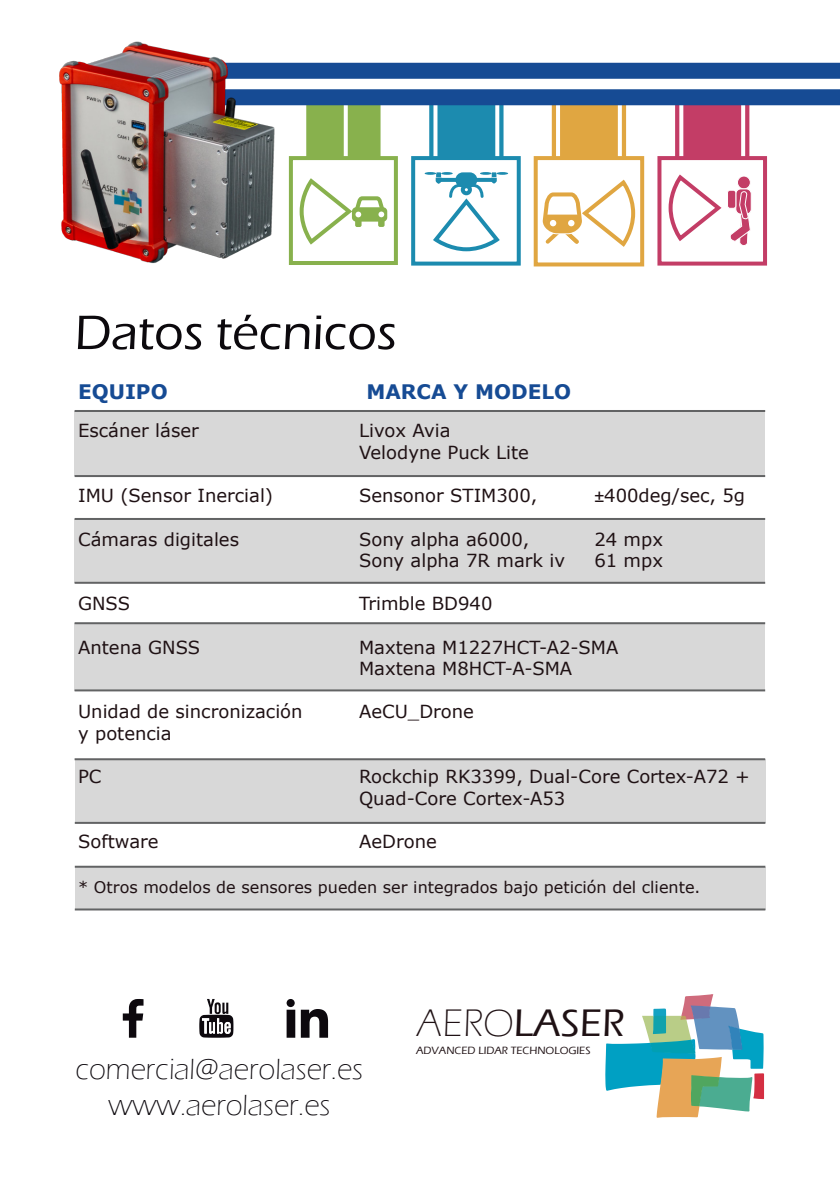
<style>
.page{position:relative;width:840px;height:1191px;background:#fff}
.page>*{position:absolute;margin:0;border:0;box-sizing:border-box;transform-origin:0 0}
.t1{font:500 50px "Eras ITC";color:#0c090d}
.t2{font:500 39.4px "Eras ITC";color:#1f1114}
.t3{font:300 30px/36px "Eras ITC";color:#0d090e;text-align:center}
.t4{font:700 20px "Verdana";color:#164b94}
.t5{font:18px/21.6px "Verdana";color:#1f1114}
.t6{font:16px "Verdana";color:#1f1114}
.t7{font:500 10.8px "Eras ITC";color:#1f1114}
.s1{font-family:"Arial Narrow";font-style:italic}
.s2{font-weight:300}
</style>
<div class="page">
<svg style="left:122px;top:999px;width:22px;height:38px"></svg>
<svg style="left:199px;top:999px;width:35px;height:38px"></svg>
<svg style="left:286px;top:1009px;width:42px;height:28px"></svg>
<div style="left:286px;top:999px;width:8px;height:8px;background:#0d090e;border-radius:50%"></div>
<div style="left:75px;top:411px;width:689px;height:64px;background:#d8d8d8"></div>
<div style="left:75px;top:519px;width:689px;height:64px;background:#d8d8d8"></div>
<div style="left:75px;top:623px;width:689px;height:67px;background:#d8d8d8"></div>
<div style="left:75px;top:866px;width:690px;height:43px;background:#d8d8d8"></div>
<hr style="left:75px;top:410px;width:689px;height:2px;background:#626364">
<hr style="left:75px;top:822px;width:690px;height:2px;background:#626364">
<hr style="left:75px;top:865px;width:690px;height:2px;background:#626364">
<hr style="left:75px;top:908px;width:690px;height:2px;background:#626364">
<hr style="left:75px;top:582px;width:689px;height:2px;background:#626364">
<hr style="left:75px;top:475px;width:689px;height:2px;background:#626364">
<hr style="left:75px;top:518px;width:689px;height:2px;background:#626364">
<hr style="left:75px;top:622px;width:689px;height:2px;background:#626364">
<hr style="left:75px;top:689px;width:689px;height:2px;background:#626364">
<div style="left:75px;top:759px;width:690px;height:64px;background:#d8d8d8"></div>
<hr style="left:75px;top:758px;width:689px;height:2px;background:#626364">
<svg style="left:551px;top:105px;width:74px;height:51px;background:#e2af57"></svg>
<div style="left:657px;top:156px;width:109px;height:109px;background:#fff;border:4px solid #c33d66"></div>
<div style="left:533px;top:156px;width:110px;height:110px;background:#fff;border:4px solid #e0a641"></div>
<svg style="left:545px;top:182px;width:91px;height:65px"></svg>
<div style="left:549px;top:220px;width:7px;height:6px;background:#fff;border-radius:50%"></div>
<svg style="left:567px;top:220px;width:7px;height:6px"></svg>
<svg style="left:666px;top:105px;width:85px;height:141px"></svg>
<div style="left:727px;top:190px;width:8px;height:18px;background:#c33d66;border-radius:2px"></div>
<div style="left:726px;top:190px;width:10px;height:19px;border:1px solid #fff;border-radius:2px"></div>
<div style="left:215px;top:63px;width:624px;height:16px;background:#164b94"></div>
<div style="left:215px;top:89px;width:624px;height:16px;background:#164b94"></div>
<svg style="left:605px;top:994px;width:158px;height:124px"></svg>
<img style="left:59px;top:41px;width:486px;height:226px">
<img style="left:74px;top:759px;width:33px;height:152px">
<h1 class="t1" style="left:75px;top:304px;width:323px">Datos técnicos</h1>
<p class="t4" style="left:78px;top:378px;width:91px">EQUIPO</p>
<p class="t4" style="left:366px;top:378px;width:206px">MARCA Y MODELO</p>
<p class="t5" style="left:78px;top:420px;width:122px">Escáner láser</p>
<p class="t5" style="left:359px;top:420px;width:171px">Livox Avia<br>Velodyne Puck Lite</p>
<p class="t5" style="left:359px;top:485px;width:180px">Sensonor STIM300,</p>
<p class="t5" style="left:594px;top:485px;width:152px"><span class="s1">±</span>400deg/sec, 5g</p>
<p class="t5" style="left:359px;top:528px;width:172px">Sony alpha a6000,</p>
<p class="t5" style="left:594px;top:528px;width:70px">24 mpx</p>
<p class="t5" style="left:359px;top:549px;width:207px">Sony alpha 7R mark iv</p>
<p class="t5" style="left:594px;top:549px;width:70px">61 mpx</p>
<p class="t5" style="left:359px;top:593px;width:135px">Trimble BD940</p>
<p class="t5" style="left:359px;top:636px;width:261px">Maxtena M1227HCT-A2-SMA<br>Maxtena M8HCT-A-SMA</p>
<p class="t5" style="left:359px;top:701px;width:116px">AeCU_Drone</p>
<p class="t5" style="left:78px;top:485px;width:196px">IMU (Sensor Inercial)</p>
<p class="t5" style="left:78px;top:528px;width:162px">Cámaras digitales</p>
<p class="t5" style="left:78px;top:593px;width:53px">GNSS</p>
<p class="t5" style="left:78px;top:636px;width:123px">Antena GNSS</p>
<p class="t5" style="left:78px;top:701px;width:226px">Unidad de sincronización y potencia</p>
<p class="t5" style="left:78px;top:765px;width:25px">PC</p>
<p class="t5" style="left:359px;top:765px;width:392px">Rockchip RK3399, Dual-Core Cortex-A72 +<br>Quad-Core Cortex-A53</p>
<p class="t5" style="left:359px;top:830px;width:79px">AeDrone</p>
<p class="t5" style="left:78px;top:830px;width:82px">Software</p>
<p class="t6" style="left:78px;top:876px;width:623px">* Otros modelos de sensores pueden ser integrados bajo petición del cliente.</p>
<h3 class="t3" style="left:75px;top:1051px;width:289px">comercial@aerolaser.es www.aerolaser.es</h3>
<h2 class="t2" style="left:417px;top:1000px;width:209px"><span class="s2">AERO</span>LASER</h2>
<p class="t7" style="left:416px;top:1044px;width:176px">ADVANCED LIDAR TECHNOLOGIES</p>
</div>
